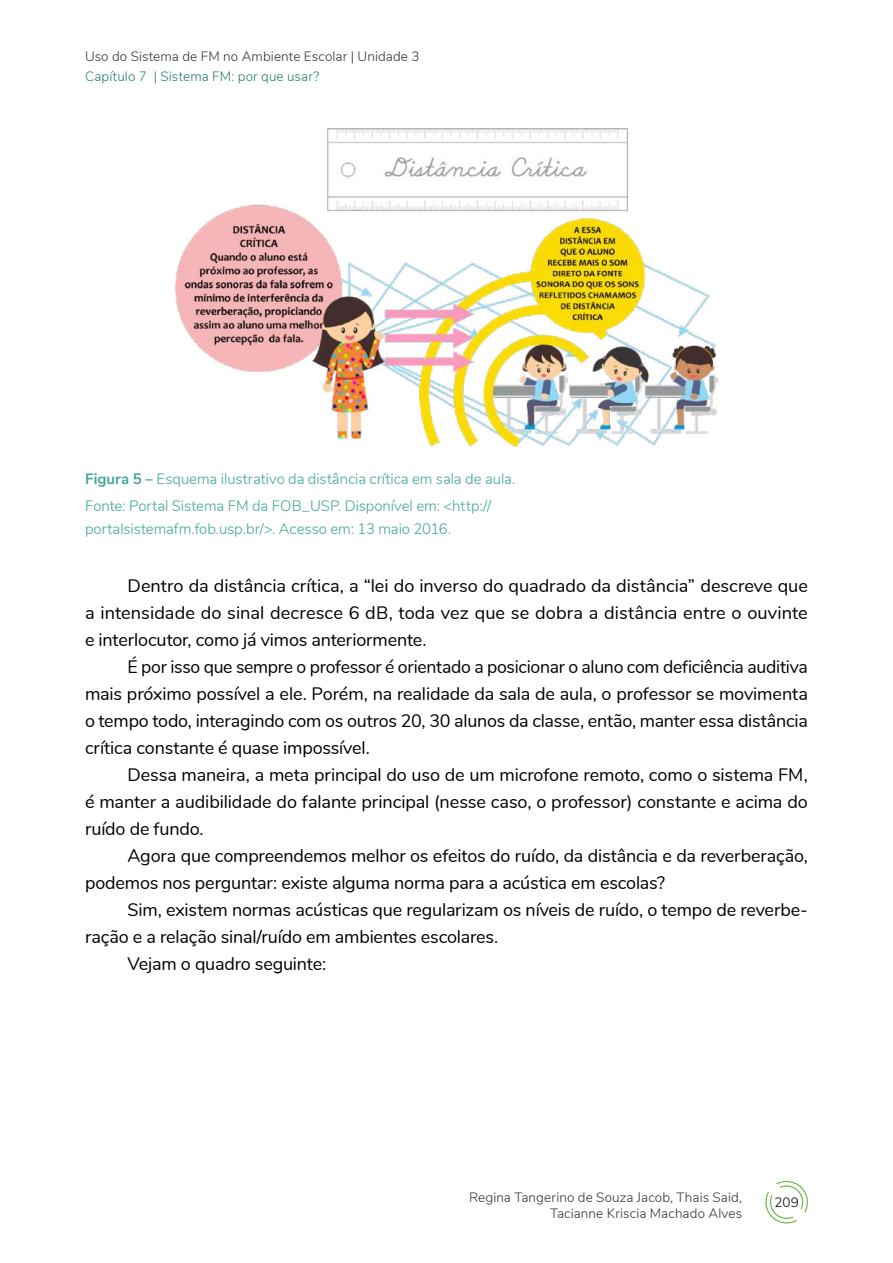
<style>
.page{position:relative;width:893px;height:1263px;background:#fff}
.page>*{position:absolute;margin:0;border:0;box-sizing:border-box;transform-origin:0 0}
.t1{font:18px/27px "Nunito";letter-spacing:-.01em;color:#000;text-align:justify}
.t2{font:300 15px/27px "Nunito";letter-spacing:-.005em;color:#40a694}
.t3{font:300 13.5px/16.2px "Nunito";letter-spacing:.01em;color:#333;text-align:right}
.t4{font:300 13.5px "Nunito";letter-spacing:.01em;color:#297d6b}
.t5{font:300 13.5px "Nunito";color:#000}
.s1{font-weight:700}
</style>
<div class="page">
<svg style="left:765px;top:1181px;width:43px;height:42px"></svg>
<img style="left:175px;top:128px;width:543px;height:319px">
<p class="t3" style="left:85px;top:47px;width:336px">Uso do Sistema de FM no Ambiente Escolar | Unidade 3</p>
<p class="t4" style="left:85px;top:66px;width:236px">Capítulo 7 | Sistema FM: por que usar?</p>
<p class="t2" style="left:85px;top:465px;width:432px"><span class="s1">Figura 5 –</span> Esquema ilustrativo da distância crítica em sala de aula.<br>Fonte: Portal Sistema FM da FOB_USP. Disponível em: &lt;http://</p>
<p class="t2" style="left:85px;top:514px;width:368px">portalsistemafm.fob.usp.br/&gt;. Acesso em: 13 maio 2016.</p>
<p class="t1" style="left:85px;top:572px;width:724px;text-indent:43px">Dentro da distância crítica, a “lei do inverso do quadrado da distância” descreve que a intensidade do sinal decresce 6 dB, toda vez que se dobra a distância entre o ouvinte e interlocutor, como já vimos anteriormente.</p>
<p class="t1" style="left:85px;top:653px;width:724px;text-indent:43px">É por isso que sempre o professor é orientado a posicionar o aluno com deficiência auditiva mais próximo possível a ele. Porém, na realidade da sala de aula, o professor se movimenta o tempo todo, interagindo com os outros 20, 30 alunos da classe, então, manter essa distância crítica constante é quase impossível.</p>
<p class="t1" style="left:85px;top:761px;width:724px;text-indent:43px">Dessa maneira, a meta principal do uso de um microfone remoto, como o sistema FM, é manter a audibilidade do falante principal (nesse caso, o professor) constante e acima do ruído de fundo.</p>
<p class="t1" style="left:85px;top:842px;width:724px;text-indent:43px">Agora que compreendemos melhor os efeitos do ruído, da distância e da reverberação, podemos nos perguntar: existe alguma norma para a acústica em escolas?</p>
<p class="t1" style="left:128px;top:896px;width:682px">Sim, existem normas acústicas que regularizam os níveis de ruído, o tempo de reverbe-</p>
<p class="t1" style="left:85px;top:923px;width:415px">ração e a relação sinal/ruído em ambientes escolares.</p>
<p class="t1" style="left:128px;top:950px;width:200px">Vejam o quadro seguinte:</p>
<p class="t3" style="left:469px;top:1188px;width:275px">Regina Tangerino de Souza Jacob, Thais Said,<br>Tacianne Kriscia Machado Alves</p>
<p class="t5" style="left:774px;top:1193px;width:26px">209</p>
</div>
